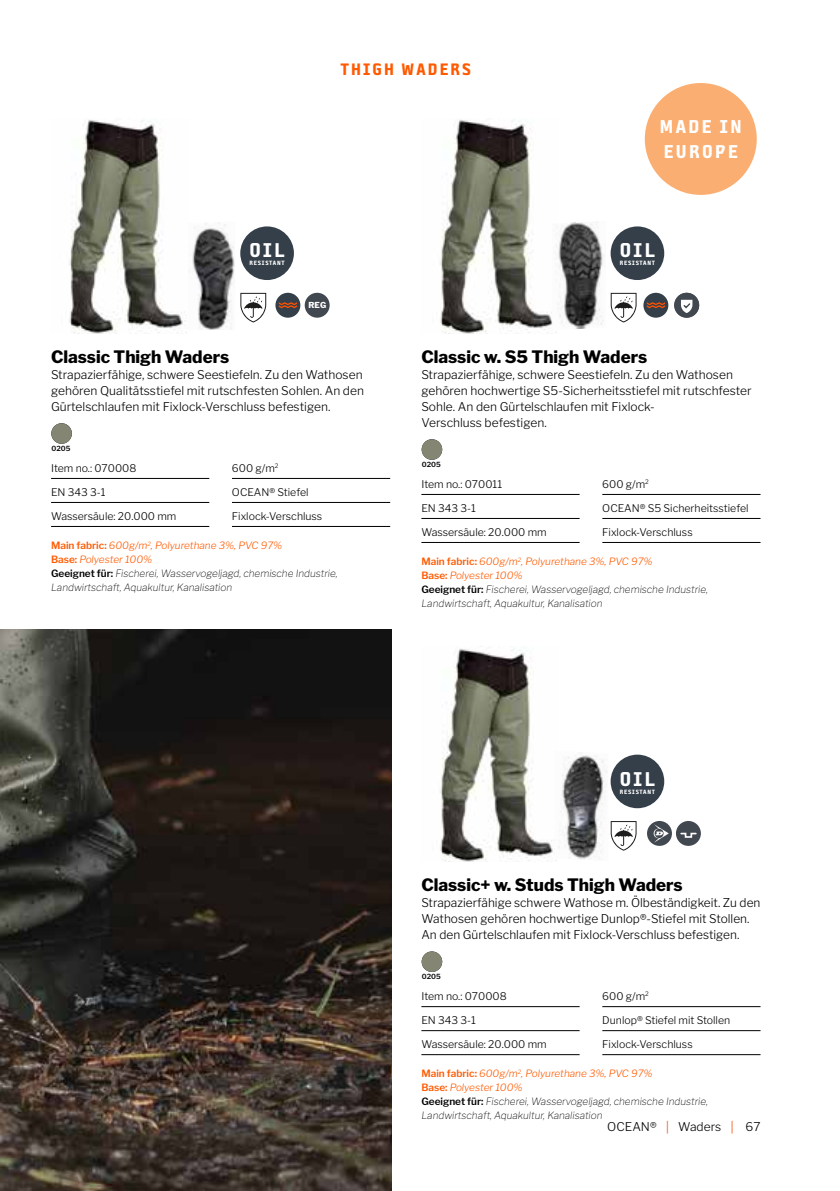
<style>
.page{position:relative;width:840px;height:1191px;background:#fff}
.page>*{position:absolute;margin:0;border:0;box-sizing:border-box;transform-origin:0 0}
.t1{font:21.6px "Sophisto OT E Gauge";letter-spacing:.115em;color:#fff}
.t2{font:20.2px/24.2px "Sophisto OT E Gauge";letter-spacing:.12em;color:#fff}
.t3{font:18px "Sophisto OT E Gauge";letter-spacing:.12em;color:#ff5a00}
.t4{font:800 17px "Libre Franklin";color:#000}
.t5{font:300 12px/16px "Libre Franklin";color:#000}
.t6{font:300 10.6px "Libre Franklin";color:#000}
.t7{font:italic 100 10px/14px "Libre Franklin";color:#000}
.t8{font:800 8.2px "Libre Franklin";color:#fff}
.t9{font:600 7px "Libre Franklin";color:#000}
.t10{font:6.6px "Sophisto OT E Gauge";letter-spacing:.12em;color:#fff}
.s1{font-weight:600;font-style:normal;color:#ff5a00}
.s2{color:#ff5a00}
.s3{font-weight:600;font-style:normal}
</style>
<div class="page">
<svg style="left:240px;top:293px;width:26px;height:29px"></svg>
<img style="left:69px;top:119px;width:118px;height:214px">
<div style="left:240px;top:226px;width:54px;height:54px;background:#343f49;border-radius:50%"></div>
<svg style="left:610px;top:293px;width:26px;height:29px"></svg>
<img style="left:440px;top:119px;width:117px;height:214px">
<div style="left:610px;top:226px;width:54px;height:54px;background:#343f49;border-radius:50%"></div>
<svg style="left:610px;top:821px;width:26px;height:29px"></svg>
<img style="left:440px;top:646px;width:113px;height:215px">
<div style="left:610px;top:754px;width:54px;height:54px;background:#343f49;border-radius:50%"></div>
<svg style="left:646px;top:821px;width:25px;height:25px"></svg>
<svg style="left:653px;top:824px;width:15px;height:18px"></svg>
<div style="left:675px;top:821px;width:25px;height:25px;background:#424850;border-radius:50%"></div>
<svg style="left:680px;top:832px;width:17px;height:6px"></svg>
<div style="left:304px;top:293px;width:25px;height:25px;background:#424850;border-radius:50%"></div>
<svg style="left:673px;top:293px;width:25px;height:25px"></svg>
<svg style="left:680px;top:300px;width:12px;height:13px"></svg>
<div style="left:643px;top:293px;width:25px;height:25px;background:#343f49;border-radius:50%"></div>
<svg style="left:646px;top:302px;width:18px;height:6px"></svg>
<div style="left:275px;top:293px;width:25px;height:25px;background:#343f49;border-radius:50%"></div>
<svg style="left:278px;top:302px;width:19px;height:6px"></svg>
<div style="left:644px;top:83px;width:112px;height:112px;background:#faae72;border-radius:50%"></div>
<img style="left:552px;top:221px;width:52px;height:109px">
<img style="left:192px;top:223px;width:43px;height:107px">
<img style="left:554px;top:755px;width:53px;height:106px">
<img style="left:51px;top:423px;width:21px;height:21px;border-radius:10px">
<hr style="left:51px;top:478px;width:158px;height:1px;background:#000">
<hr style="left:51px;top:502px;width:158px;height:1px;background:#000">
<hr style="left:51px;top:526px;width:158px;height:1px;background:#000">
<hr style="left:232px;top:478px;width:158px;height:1px;background:#000">
<hr style="left:232px;top:502px;width:158px;height:1px;background:#000">
<hr style="left:232px;top:526px;width:158px;height:1px;background:#000">
<img style="left:421px;top:439px;width:21px;height:21px;border-radius:10px">
<hr style="left:421px;top:494px;width:158px;height:1px;background:#000">
<hr style="left:421px;top:518px;width:158px;height:1px;background:#000">
<hr style="left:421px;top:542px;width:158px;height:1px;background:#000">
<hr style="left:602px;top:494px;width:158px;height:1px;background:#000">
<hr style="left:602px;top:518px;width:158px;height:1px;background:#000">
<hr style="left:602px;top:542px;width:158px;height:1px;background:#000">
<img style="left:421px;top:951px;width:21px;height:21px;border-radius:10px">
<hr style="left:421px;top:1006px;width:158px;height:1px;background:#000">
<hr style="left:421px;top:1030px;width:158px;height:1px;background:#000">
<hr style="left:421px;top:1054px;width:158px;height:1px;background:#000">
<hr style="left:602px;top:1006px;width:158px;height:1px;background:#000">
<hr style="left:602px;top:1030px;width:158px;height:1px;background:#000">
<hr style="left:602px;top:1054px;width:158px;height:1px;background:#000">
<img style="left:0;top:629px;width:391px;height:562px">
<h3 class="t3" style="left:340px;top:58px;width:132px">THIGH WADERS</h3>
<h1 class="t1" style="left:249px;top:237px;width:37px">OIL</h1>
<p class="t10" style="left:249px;top:259px;width:37px">RESISTANT</p>
<p class="t8" style="left:308px;top:300px;width:19px">REG</p>
<h2 class="t2" style="left:659px;top:114px;width:83px">MADE IN<br>EUROPE</h2>
<h1 class="t1" style="left:619px;top:237px;width:37px">OIL</h1>
<p class="t10" style="left:619px;top:259px;width:37px">RESISTANT</p>
<h3 class="t4" style="left:51px;top:346px;width:180px">Classic Thigh Waders</h3>
<p class="t5" style="left:51px;top:366px;width:314px;text-align:justify">Strapazierfähige, schwere Seestiefeln. Zu den Wathosen gehören Qualitätsstiefel mit rutschfesten Sohlen. An den Gürtelschlaufen mit Fixlock-Verschluss befestigen.</p>
<p class="t9" style="left:52px;top:444px;width:20px">0205</p>
<p class="t6" style="left:51px;top:461px;width:87px">Item no.: 070008</p>
<p class="t6" style="left:51px;top:485px;width:56px">EN 343 3-1</p>
<p class="t6" style="left:51px;top:509px;width:127px">Wassersäule: 20.000 mm</p>
<p class="t6" style="left:232px;top:461px;width:48px">600 g/m<sup>2</sup></p>
<p class="t6" style="left:232px;top:485px;width:78px">OCEAN® Stiefel</p>
<p class="t6" style="left:232px;top:509px;width:92px">Fixlock-Verschluss</p>
<p class="t7" style="left:51px;top:537px;width:288px"><span class="s1">Main fabric:</span> <span class="s2">600g/m</span><sup>2</sup><span class="s2">, Polyurethane 3%, PVC 97%<br></span><span class="s1">Base:</span> <span class="s2">Polyester 100%<br></span><span class="s3">Geeignet für:</span> Fischerei, Wasservogeljagd, chemische Industrie, Landwirtschaft, Aquakultur, Kanalisation</p>
<h3 class="t4" style="left:421px;top:346px;width:227px">Classic w. S5 Thigh Waders</h3>
<p class="t5" style="left:421px;top:366px;width:331px">Strapazierfähige, schwere Seestiefeln. Zu den Wathosen gehören hochwertige S5-Sicherheitsstiefel mit rutschfester Sohle. An den Gürtelschlaufen mit Fixlock-<br>Verschluss befestigen.</p>
<p class="t9" style="left:422px;top:460px;width:20px">0205</p>
<p class="t6" style="left:421px;top:477px;width:82px">Item no.: 070011</p>
<p class="t6" style="left:421px;top:501px;width:56px">EN 343 3-1</p>
<p class="t6" style="left:421px;top:525px;width:127px">Wassersäule: 20.000 mm</p>
<p class="t6" style="left:602px;top:477px;width:48px">600 g/m<sup>2</sup></p>
<p class="t6" style="left:602px;top:501px;width:148px">OCEAN® S5 Sicherheitsstiefel</p>
<p class="t6" style="left:602px;top:525px;width:92px">Fixlock-Verschluss</p>
<p class="t7" style="left:421px;top:553px;width:288px"><span class="s1">Main fabric:</span> <span class="s2">600g/m</span><sup>2</sup><span class="s2">, Polyurethane 3%, PVC 97%<br></span><span class="s1">Base:</span> <span class="s2">Polyester 100%<br></span><span class="s3">Geeignet für:</span> Fischerei, Wasservogeljagd, chemische Industrie, Landwirtschaft, Aquakultur, Kanalisation</p>
<h1 class="t1" style="left:619px;top:765px;width:37px">OIL</h1>
<p class="t10" style="left:619px;top:787px;width:37px">RESISTANT</p>
<h3 class="t4" style="left:421px;top:874px;width:263px">Classic+ w. Studs Thigh Waders</h3>
<p class="t5" style="left:421px;top:894px;width:340px">Strapazierfähige schwere Wathose m. Ölbeständigkeit. Zu den<br>Wathosen gehören hochwertige Dunlop®-Stiefel mit Stollen.<br>An den Gürtelschlaufen mit Fixlock-Verschluss befestigen.</p>
<p class="t9" style="left:422px;top:972px;width:20px">0205</p>
<p class="t6" style="left:421px;top:989px;width:87px">Item no.: 070008</p>
<p class="t6" style="left:421px;top:1013px;width:56px">EN 343 3-1</p>
<p class="t6" style="left:421px;top:1037px;width:127px">Wassersäule: 20.000 mm</p>
<p class="t6" style="left:602px;top:989px;width:48px">600 g/m<sup>2</sup></p>
<p class="t6" style="left:602px;top:1013px;width:129px">Dunlop® Stiefel mit Stollen</p>
<p class="t6" style="left:602px;top:1037px;width:92px">Fixlock-Verschluss</p>
<p class="t7" style="left:421px;top:1065px;width:288px"><span class="s1">Main fabric:</span> <span class="s2">600g/m</span><sup>2</sup><span class="s2">, Polyurethane 3%, PVC 97%<br></span><span class="s1">Base:</span> <span class="s2">Polyester 100%<br></span><span class="s3">Geeignet für:</span> Fischerei, Wasservogeljagd, chemische Industrie, Landwirtschaft, Aquakultur, Kanalisation</p>
<p class="t5" style="left:607px;top:1119px;width:51px">OCEAN®</p>
<p class="t5" style="left:677px;top:1119px;width:44px">Waders</p>
<p class="t5" style="left:745px;top:1119px;width:16px">67</p>
</div>
